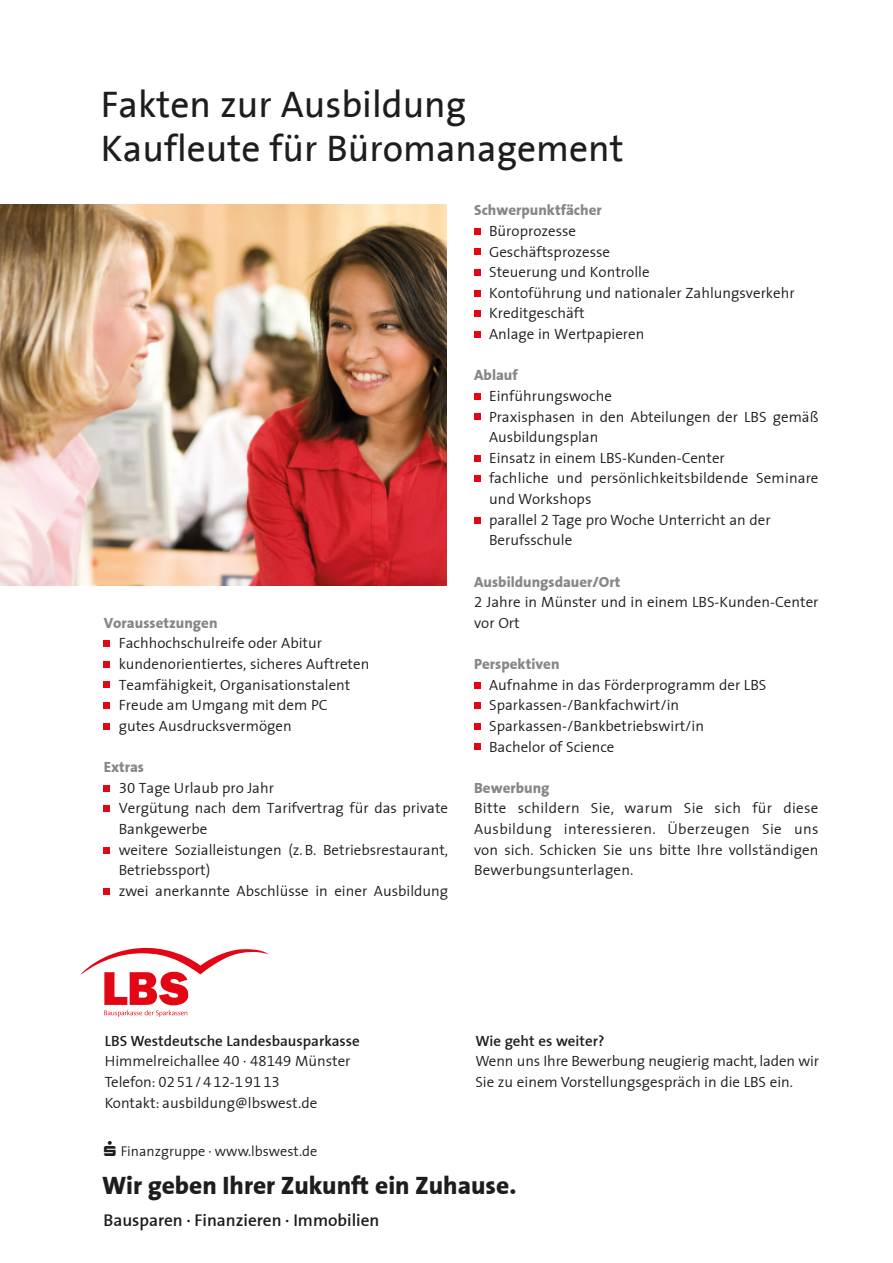
<style>
.page{position:relative;width:893px;height:1263px;background:#fff}
.page>*{position:absolute;margin:0;border:0;box-sizing:border-box;transform-origin:0 0}
.t1{font:69.15px "Logos";color:#e30614}
.t2{font:37.5px/43.8px "LBS Thesis";color:#1d1d1b}
.t3{font:800 25.5px "LBS Thesis";color:#1d1d1b}
.t4{font:600 17.25px "LBS Thesis";color:#1d1d1b}
.t5{font:300 15px/20.7px "LBS Thesis";color:#1d1d1b}
.t6{font:800 15px "LBS Thesis";color:#878787}
.t7{font:600 15px "LBS Thesis";color:#1d1d1b}
.t8{font:300 14.25px "LBS Thesis";color:#1d1d1b}
</style>
<div class="page">
<img style="left:0;top:204px;width:446px;height:381px">
<div style="left:104px;top:640px;width:6px;height:7px;background:#e30614"></div>
<svg style="left:104px;top:661px;width:6px;height:6px"></svg>
<svg style="left:104px;top:682px;width:6px;height:6px"></svg>
<div style="left:104px;top:702px;width:6px;height:7px;background:#e30614"></div>
<svg style="left:104px;top:723px;width:6px;height:6px"></svg>
<svg style="left:104px;top:785px;width:6px;height:6px"></svg>
<div style="left:104px;top:805px;width:6px;height:7px;background:#e30614"></div>
<svg style="left:104px;top:847px;width:6px;height:6px"></svg>
<svg style="left:104px;top:888px;width:6px;height:6px"></svg>
<svg style="left:474px;top:228px;width:6px;height:6px"></svg>
<svg style="left:474px;top:249px;width:6px;height:6px"></svg>
<div style="left:474px;top:269px;width:6px;height:7px;background:#e30614"></div>
<svg style="left:474px;top:290px;width:6px;height:6px"></svg>
<svg style="left:474px;top:311px;width:6px;height:6px"></svg>
<svg style="left:474px;top:331px;width:6px;height:6px"></svg>
<svg style="left:474px;top:393px;width:6px;height:6px"></svg>
<svg style="left:474px;top:414px;width:6px;height:6px"></svg>
<svg style="left:474px;top:455px;width:6px;height:6px"></svg>
<svg style="left:474px;top:476px;width:6px;height:6px"></svg>
<svg style="left:474px;top:517px;width:6px;height:6px"></svg>
<svg style="left:474px;top:682px;width:6px;height:6px"></svg>
<div style="left:474px;top:702px;width:6px;height:7px;background:#e30614"></div>
<svg style="left:474px;top:723px;width:6px;height:6px"></svg>
<svg style="left:474px;top:744px;width:6px;height:6px"></svg>
<h2 class="t2" style="left:101px;top:84px;width:524px">Fakten zur Ausbildung<br>Kaufleute für Büromanagement</h2>
<p class="t6" style="left:474px;top:198px;width:129px">Schwerpunktfächer</p>
<p class="t5" style="left:489px;top:220px;width:307px">Büroprozesse<br>Geschäftsprozesse<br>Steuerung und Kontrolle<br>Kontoführung und nationaler Zahlungsverkehr<br>Kreditgeschäft<br>Anlage in Wertpapieren</p>
<p class="t6" style="left:474px;top:363px;width:45px">Ablauf</p>
<p class="t5" style="left:489px;top:385px;width:331px">Einführungswoche<br>Praxisphasen in den Abteilungen der LBS gemäß<br>Ausbildungsplan<br>Einsatz in einem LBS-Kunden-Center<br>fachliche und persönlichkeitsbildende Seminare und Workshops<br>parallel 2 Tage pro Woche Unterricht an der<br>Berufsschule</p>
<p class="t6" style="left:474px;top:569px;width:148px">Ausbildungsdauer/Ort</p>
<p class="t5" style="left:474px;top:591px;width:346px">2 Jahre in Münster und in einem LBS-Kunden-Center vor Ort</p>
<p class="t6" style="left:474px;top:651px;width:87px">Perspektiven</p>
<p class="t5" style="left:489px;top:674px;width:279px">Aufnahme in das Förderprogramm der LBS<br>Sparkassen-/Bankfachwirt/in<br>Sparkassen-/Bankbetriebswirt/in<br>Bachelor of Science</p>
<p class="t6" style="left:474px;top:775px;width:77px">Bewerbung</p>
<p class="t5" style="left:474px;top:797px;width:346px;text-align:justify">Bitte schildern Sie, warum Sie sich für diese Ausbildung interessieren. Überzeugen Sie uns von sich. Schicken Sie uns bitte Ihre vollständigen Bewerbungsunterlagen.</p>
<p class="t6" style="left:104px;top:610px;width:115px">Voraussetzungen</p>
<p class="t5" style="left:119px;top:632px;width:252px">Fachhochschulreife oder Abitur kundenorientiertes, sicheres Auftreten Teamfähigkeit, Organisationstalent Freude am Umgang mit dem PC<br>gutes Ausdrucksvermögen</p>
<p class="t6" style="left:104px;top:754px;width:42px">Extras</p>
<p class="t5" style="left:119px;top:777px;width:331px">30 Tage Urlaub pro Jahr<br>Vergütung nach dem Tarifvertrag für das private Bankgewerbe<br>weitere Sozialleistungen (z.B. Betriebsrestaurant, Betriebssport)<br>zwei anerkannte Abschlüsse in einer Ausbildung</p>
<h1 class="t1" style="left:81px;top:938px;width:189px">l</h1>
<p class="t7" style="left:105px;top:1028px;width:256px">LBS Westdeutsche Landesbausparkasse</p>
<p class="t7" style="left:475px;top:1028px;width:131px">Wie geht es weiter?</p>
<p class="t5" style="left:105px;top:1050px;width:247px">Himmelreichallee 40 · 48149 Münster</p>
<p class="t5" style="left:475px;top:1050px;width:345px">Wenn uns Ihre Bewerbung neugierig macht, laden wir</p>
<p class="t5" style="left:105px;top:1071px;width:177px">Telefon: 0251/412-19113</p>
<p class="t5" style="left:475px;top:1071px;width:319px">Sie zu einem Vorstellungsgespräch in die LBS ein.</p>
<p class="t5" style="left:105px;top:1092px;width:214px">Kontakt: ausbildung@lbswest.de</p>
<p class="t8" style="left:121px;top:1140px;width:198px">Finanzgruppe · www.lbswest.de</p>
<h3 class="t3" style="left:102px;top:1164px;width:416px">Wir geben Ihrer Zukunft ein Zuhause.</h3>
<p class="t4" style="left:103px;top:1205px;width:278px">Bausparen · Finanzieren · Immobilien</p>
</div>
